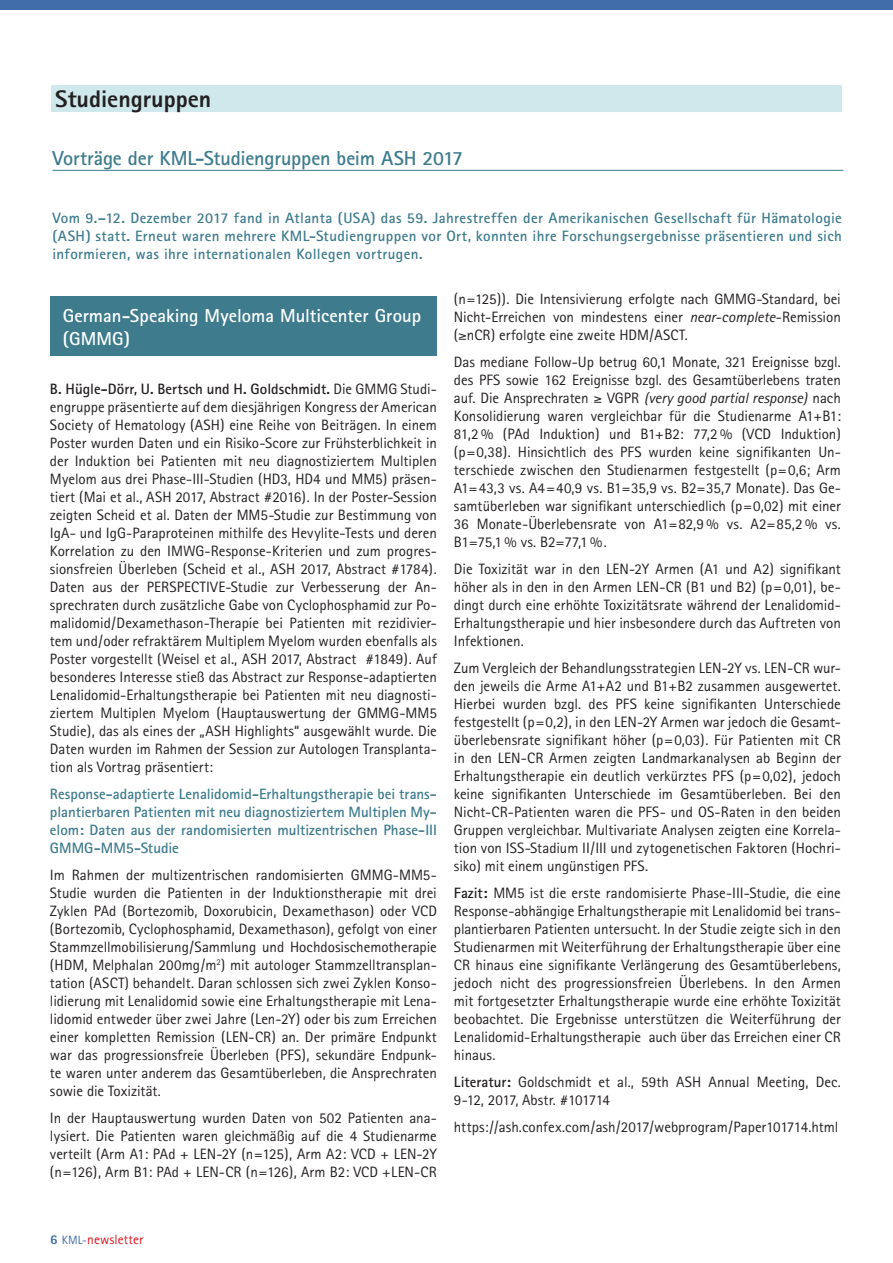
<style>
.page{position:relative;width:893px;height:1263px;background:#fff}
.page>*{position:absolute;margin:0;border:0;box-sizing:border-box;transform-origin:0 0}
.NLML_LINIE_Überschri{font:800 24px "Rotis Sans Serif";color:#231f20}
.Überschrift_mit_Unte{font:700 20.25px "Rotis Sans Serif";letter-spacing:-.01em;color:#3d7b8d}
.t1{font:700 18.75px/22.5px "Rotis Sans Serif";color:#fff}
.NL_BODY{font:15px/18px "Rotis Sans Serif";color:#231f20;text-align:justify}
.NLML_Namen{font:700 15px/18px "Rotis Sans Serif";letter-spacing:.02em;color:#3d7b8d;text-align:justify}
.NL_BODY-2{font:700 15px/18px "Rotis Sans Serif";letter-spacing:-.005em;color:#3d7b8d;text-align:justify}
.t2{font:13.5px "Rotis Sans Serif";letter-spacing:.005em;color:#d7171f}
.s1{font-weight:700}
.s2{font-style:italic}
.s3{font-weight:800;color:#426dab}
.s4{font-size:12px;color:#426dab}
</style>
<div class="page">
<div style="left:0;top:0;width:893px;height:10px;background:#426dab"></div>
<div style="left:51px;top:85px;width:791px;height:27px;background:#cee8ec"></div>
<hr style="left:52px;top:170px;width:791px;height:1px;background:#3d7b8d">
<div style="left:50px;top:297px;width:387px;height:59px;background:#3d7b8d"></div>
<p class="NLML_LINIE_Überschri" style="left:55px;top:84px;width:158px">Studiengruppen</p>
<p class="Überschrift_mit_Unte" style="left:52px;top:145px;width:412px">Vorträge der KML-Studiengruppen beim ASH 2017</p>
<p class="NLML_Namen" style="left:52px;top:208px;width:791px">Vom 9.–12. Dezember 2017 fand in Atlanta (USA) das 59. Jahrestreffen der Amerikanischen Gesellschaft für Hämatologie (ASH) statt. Erneut waren mehrere KML-Studiengruppen vor Ort, konnten ihre Forschungsergebnisse präsentieren und sich informieren, was ihre internationalen Kollegen vortrugen.</p>
<p class="t1" style="left:63px;top:304px;width:360px">German-Speaking Myeloma Multicenter Group (GMMG)</p>
<p class="NL_BODY" style="left:50px;top:379px;width:388px"><span class="s1">B. Hügle-Dörr, U. Bertsch und H. Goldschmidt.</span> Die GMMG Studi&shy;engruppe präsentierte auf dem diesjährigen Kongress der American Society of Hematology (ASH) eine Reihe von Beiträgen. In einem Poster wurden Daten und ein Risiko-Score zur Frühsterblichkeit in der Induktion bei Patienten mit neu diagnostiziertem Multiplen Myelom aus drei Phase-III-Studien (HD3, HD4 und MM5) präsen&shy;tiert (Mai et al., ASH 2017, Abstract #2016). In der Poster-Session zeigten Scheid et al. Daten der MM5-Studie zur Bestimmung von IgA- und IgG-Paraproteinen mithilfe des Hevylite-Tests und deren Korrelation zu den IMWG-Response-Kriterien und zum progres&shy;sionsfreien Überleben (Scheid et al., ASH 2017, Abstract #1784).<br>Daten aus der PERSPECTIVE-Studie zur Verbesserung der An&shy;sprechraten durch zusätzliche Gabe von Cyclophosphamid zur Po&shy;malidomid/Dexamethason-Therapie bei Patienten mit rezidivier&shy;tem und/oder refraktärem Multiplem Myelom wurden ebenfalls als Poster vorgestellt (Weisel et al., ASH 2017, Abstract #1849). Auf besonderes Interesse stieß das Abstract zur Response-adaptierten Lenalidomid-Erhaltungstherapie bei Patienten mit neu diagnosti&shy;ziertem Multiplen Myelom (Hauptauswertung der GMMG-MM5<br>Studie), das als eines der „ASH Highlights“ ausgewählt wurde. Die Daten wurden im Rahmen der Session zur Autologen Transplanta&shy;tion als Vortrag präsentiert:</p>
<p class="NL_BODY-2" style="left:50px;top:784px;width:388px">Response-adaptierte Lenalidomid-Erhaltungstherapie bei trans&shy;plantierbaren Patienten mit neu diagnostiziertem Multiplen My&shy;elom: Daten aus der randomisierten multizentrischen Phase-III GMMG-MM5-Studie</p>
<p class="NL_BODY" style="left:50px;top:865px;width:388px">Im Rahmen der multizentrischen randomisierten GMMG-MM5- Studie wurden die Patienten in der Induktionstherapie mit drei Zyklen PAd (Bortezomib, Doxorubicin, Dexamethason) oder VCD (Bortezomib, Cyclophosphamid, Dexamethason), gefolgt von einer Stammzellmobilisierung/Sammlung und Hochdosischemotherapie (HDM, Melphalan 200mg/m<sup>2</sup>) mit autologer Stammzelltransplan&shy;tation (ASCT) behandelt. Daran schlossen sich zwei Zyklen Konso&shy;lidierung mit Lenalidomid sowie eine Erhaltungstherapie mit Lena&shy;lidomid entweder über zwei Jahre (Len-2Y) oder bis zum Erreichen einer kompletten Remission (LEN-CR) an. Der primäre Endpunkt war das progressionsfreie Überleben (PFS), sekundäre Endpunk&shy;te waren unter anderem das Gesamtüberleben, die Ansprechraten sowie die Toxizität.</p>
<p class="NL_BODY" style="left:50px;top:1108px;width:388px">In der Hauptauswertung wurden Daten von 502 Patienten ana&shy;lysiert. Die Patienten waren gleichmäßig auf die 4 Studienarme verteilt (Arm A1: PAd + LEN-2Y (n=125), Arm A2: VCD + LEN-2Y (n=126), Arm B1: PAd + LEN-CR (n=126), Arm B2: VCD +LEN-CR</p>
<p class="NL_BODY" style="left:454px;top:289px;width:388px">(n=125)). Die Intensivierung erfolgte nach GMMG-Standard, bei Nicht-Erreichen von mindestens einer <span class="s2">near-complete</span>-Remission (≥nCR) erfolgte eine zweite HDM/ASCT.</p>
<p class="NL_BODY" style="left:454px;top:352px;width:388px">Das mediane Follow-Up betrug 60,1 Monate, 321 Ereignisse bzgl. des PFS sowie 162 Ereignisse bzgl. des Gesamtüberlebens traten auf. Die Ansprechraten ≥ VGPR <span class="s2">(very good partial response)</span> nach Konsolidierung waren vergleichbar für die Studienarme A1+B1:<br>81,2 % (PAd Induktion) und B1+B2: 77,2 % (VCD Induktion) (p=0,38). Hinsichtlich des PFS wurden keine signifikanten Un&shy;terschiede zwischen den Studienarmen festgestellt (p=0,6; Arm A1=43,3 vs. A4=40,9 vs. B1=35,9 vs. B2=35,7 Monate). Das Ge&shy;samtüberleben war signifikant unterschiedlich (p=0,02) mit einer 36 Monate-Überlebensrate von A1=82,9 % vs. A2=85,2 % vs.<br>B1=75,1 % vs. B2=77,1 %.</p>
<p class="NL_BODY" style="left:454px;top:559px;width:388px">Die Toxizität war in den LEN-2Y Armen (A1 und A2) signifikant höher als in den in den Armen LEN-CR (B1 und B2) (p=0,01), be&shy;dingt durch eine erhöhte Toxizitätsrate während der Lenalidomid-Erhaltungstherapie und hier insbesondere durch das Auftreten von Infektionen.</p>
<p class="NL_BODY" style="left:454px;top:658px;width:388px">Zum Vergleich der Behandlungsstrategien LEN-2Y vs. LEN-CR wur&shy;den jeweils die Arme A1+A2 und B1+B2 zusammen ausgewertet.<br>Hierbei wurden bzgl. des PFS keine signifikanten Unterschiede festgestellt (p=0,2), in den LEN-2Y Armen war jedoch die Gesamt&shy;überlebensrate signifikant höher (p=0,03). Für Patienten mit CR in den LEN-CR Armen zeigten Landmarkanalysen ab Beginn der Erhaltungstherapie ein deutlich verkürztes PFS (p=0,02), jedoch keine signifikanten Unterschiede im Gesamtüberleben. Bei den Nicht-CR-Patienten waren die PFS- und OS-Raten in den beiden Gruppen vergleichbar. Multivariate Analysen zeigten eine Korrela&shy;tion von ISS-Stadium II/III und zytogenetischen Faktoren (Hochri&shy;siko) mit einem ungünstigen PFS.</p>
<p class="NL_BODY" style="left:454px;top:883px;width:388px"><span class="s1">Fazit:</span> MM5 ist die erste randomisierte Phase-III-Studie, die eine Response-abhängige Erhaltungstherapie mit Lenalidomid bei trans&shy;plantierbaren Patienten untersucht. In der Studie zeigte sich in den Studienarmen mit Weiterführung der Erhaltungstherapie über eine CR hinaus eine signifikante Verlängerung des Gesamtüberlebens, jedoch nicht des progressionsfreien Überlebens. In den Armen mit fortgesetzter Erhaltungstherapie wurde eine erhöhte Toxizität beobachtet. Die Ergebnisse unterstützen die Weiterführung der Lenalidomid-Erhaltungstherapie auch über das Erreichen einer CR hinaus.</p>
<p class="NL_BODY" style="left:454px;top:1072px;width:388px"><span class="s1">Literatur:</span> Goldschmidt et al., 59th ASH Annual Meeting, Dec.<br>9-12, 2017, Abstr. #101714</p>
<p class="NL_BODY" style="left:454px;top:1117px;width:386px">https://ash.confex.com/ash/2017/webprogram/Paper101714.html</p>
<p class="t2" style="left:50px;top:1231px;width:95px"><span class="s3">6</span> <span class="s4">KML-</span>newsletter</p>
</div>
